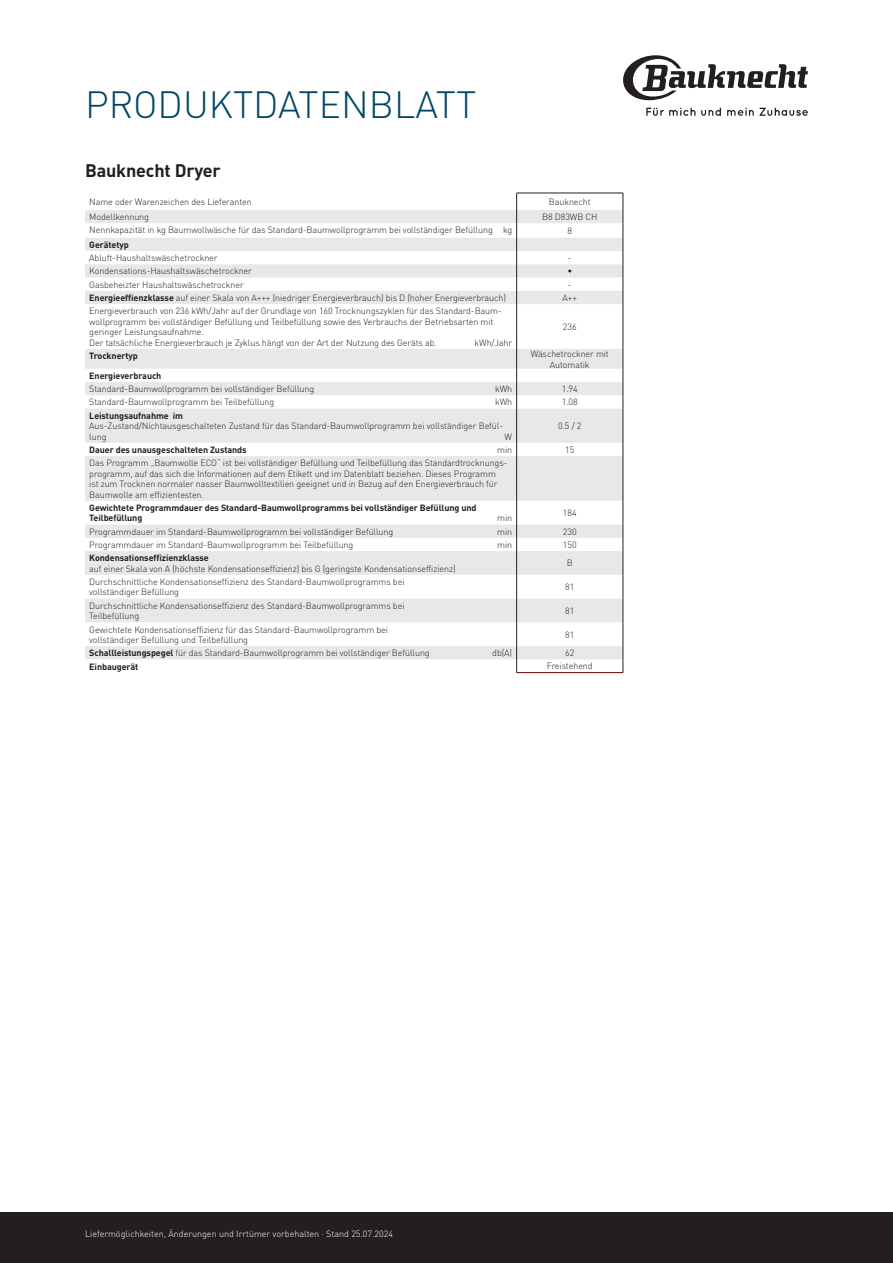
<style>
.page{position:relative;width:893px;height:1263px;background:#fff}
.page>*{position:absolute;margin:0;border:0;box-sizing:border-box;transform-origin:0 0}
.t1{font:300 37.5px "DIN Pro";color:#004563}
.t2{font:700 18px "DIN Pro";letter-spacing:-.01em;color:#231f20}
.t3{font:300 9px/10.5px "DIN Pro";letter-spacing:-.01em;color:#231f20}
.t4{font:700 9px/10.5px "DIN Pro";letter-spacing:-.01em;color:#231f20}
.t5{font:300 9px "DIN Pro";color:#fff}
.s1{font-weight:700}
</style>
<div class="page">
<div style="left:0;top:1212px;width:893px;height:51px;background:#231f20"></div>
<svg style="left:623px;top:55px;width:185px;height:45px"></svg>
<svg style="left:646px;top:108px;width:75px;height:8px"></svg>
<svg style="left:727px;top:108px;width:81px;height:8px"></svg>
<svg style="left:85px;top:210px;width:538px;height:449px;fill:#e7e8e8"></svg>
<svg style="left:516px;top:443px;width:1px;height:13px"></svg>
<hr style="left:516px;top:456px;width:1px;height:45px;background:#231f20">
<svg style="left:516px;top:501px;width:1px;height:171px"></svg>
<hr style="left:516px;top:672px;width:107px;height:1px;background:#5d0000">
<hr style="left:516px;top:304px;width:1px;height:45px;background:#231f20">
<hr style="left:623px;top:304px;width:1px;height:45px;background:#231f20">
<svg style="left:516px;top:349px;width:1px;height:59px"></svg>
<svg style="left:623px;top:349px;width:1px;height:59px"></svg>
<hr style="left:516px;top:408px;width:1px;height:35px;background:#231f20">
<hr style="left:623px;top:408px;width:1px;height:35px;background:#231f20">
<svg style="left:623px;top:443px;width:1px;height:13px"></svg>
<hr style="left:623px;top:456px;width:1px;height:45px;background:#231f20">
<svg style="left:623px;top:501px;width:1px;height:171px"></svg>
<svg style="left:516px;top:194px;width:1px;height:110px"></svg>
<hr style="left:516px;top:193px;width:107px;height:1px;background:#231f20">
<svg style="left:623px;top:193px;width:1px;height:111px"></svg>
<h1 class="t1" style="left:85px;top:75px;width:393px">PRODUKTDATENBLATT</h1>
<h2 class="t2" style="left:85px;top:155px;width:137px">Bauknecht Dryer</h2>
<p class="t3" style="left:89px;top:196px;width:164px">Name oder Warenzeichen des Lieferanten</p>
<p class="t3" style="left:549px;top:196px;width:43px">Bauknecht</p>
<p class="t3" style="left:89px;top:211px;width:61px">Modellkennung</p>
<p class="t3" style="left:542px;top:211px;width:57px">B8 D83WB CH</p>
<p class="t3" style="left:89px;top:224px;width:424px">Nennkapazität in kg Baumwollwäsche für das Standard-Baumwollprogramm bei vollständiger Befüllung kg</p>
<p class="t3" style="left:567px;top:225px;width:6px">8</p>
<p class="t4" style="left:89px;top:238px;width:41px">Gerätetyp</p>
<p class="t3" style="left:89px;top:252px;width:130px">Abluft-Haushaltswäschetrockner</p>
<p class="t3" style="left:568px;top:252px;width:5px">-</p>
<p class="t3" style="left:89px;top:265px;width:164px">Kondensations-Haushaltswäschetrockner</p>
<p class="t3" style="left:567px;top:265px;width:6px">•</p>
<p class="t3" style="left:89px;top:278px;width:156px">Gasbeheizter Haushaltswäschetrockner</p>
<p class="t3" style="left:568px;top:278px;width:5px">-</p>
<p class="t3" style="left:89px;top:292px;width:418px"><span class="s1">Energieeffienzklasse</span> auf einer Skala von A+++ (niedriger Energieverbrauch) bis D (hoher Energieverbrauch)</p>
<p class="t3" style="left:563px;top:292px;width:16px">A++</p>
<p class="t3" style="left:89px;top:305px;width:414px">Energieverbrauch von 236 kWh/Jahr auf der Grundlage von 160 Trocknungszyklen für das Standard-Baum&shy;wollprogramm bei vollständiger Befüllung und Teilbefüllung sowie des Verbrauchs der Betriebsarten mit geringer Leistungsaufnahme.<br>Der tatsächliche Energieverbrauch je Zyklus hängt von der Art der Nutzung des Geräts ab.</p>
<p class="t3" style="left:563px;top:321px;width:15px">236</p>
<p class="t3" style="left:475px;top:336px;width:39px">kWh/Jahr</p>
<p class="t4" style="left:89px;top:349px;width:50px">Trocknertyp</p>
<p class="t3" style="left:531px;top:348px;width:80px;text-align:center">Wäschetrockner mit<br>Automatik</p>
<p class="t4" style="left:89px;top:369px;width:74px">Energieverbrauch</p>
<p class="t3" style="left:89px;top:383px;width:227px">Standard-Baumwollprogramm bei vollständiger Befüllung</p>
<p class="t3" style="left:495px;top:383px;width:19px">kWh</p>
<p class="t3" style="left:562px;top:383px;width:17px">1.94</p>
<p class="t3" style="left:89px;top:396px;width:187px">Standard-Baumwollprogramm bei Teilbefüllung</p>
<p class="t3" style="left:495px;top:396px;width:19px">kWh</p>
<p class="t3" style="left:562px;top:396px;width:17px">1.08</p>
<p class="t4" style="left:89px;top:409px;width:95px">Leistungsaufnahme im</p>
<p class="t3" style="left:89px;top:420px;width:415px">Aus-Zustand/Nichtausgeschalteten Zustand für das Standard-Baumwollprogramm bei vollständiger Befül&shy;lung</p>
<p class="t3" style="left:505px;top:430px;width:9px">W</p>
<p class="t3" style="left:558px;top:420px;width:25px">0.5 / 2</p>
<p class="t4" style="left:89px;top:443px;width:159px">Dauer des unausgeschalteten Zustands</p>
<p class="t3" style="left:497px;top:444px;width:16px">min</p>
<p class="t3" style="left:565px;top:444px;width:11px">15</p>
<p class="t3" style="left:89px;top:457px;width:420px">Das Programm „Baumwolle ECO“ ist bei vollständiger Befüllung und Teilbefüllung das Standardtrocknungs&shy;programm, auf das sich die Informationen auf dem Etikett und im Datenblatt beziehen. Dieses Programm<br>ist zum Trocknen normaler nasser Baumwolltextilien geeignet und in Bezug auf den Energieverbrauch für Baumwolle am effizientesten.</p>
<p class="t4" style="left:89px;top:501px;width:389px">Gewichtete Programmdauer des Standard-Baumwollprogramms bei vollständiger Befüllung und<br>Teilbefüllung</p>
<p class="t3" style="left:497px;top:512px;width:16px">min</p>
<p class="t3" style="left:563px;top:507px;width:15px">184</p>
<p class="t3" style="left:89px;top:525px;width:306px">Programmdauer im Standard-Baumwollprogramm bei vollständiger Befüllung</p>
<p class="t3" style="left:497px;top:525px;width:16px">min</p>
<p class="t3" style="left:563px;top:525px;width:15px">230</p>
<p class="t3" style="left:89px;top:539px;width:266px">Programmdauer im Standard-Baumwollprogramm bei Teilbefüllung</p>
<p class="t3" style="left:497px;top:539px;width:16px">min</p>
<p class="t3" style="left:563px;top:539px;width:15px">150</p>
<p class="t4" style="left:89px;top:552px;width:121px">Kondensationseffizienzklasse</p>
<p class="t3" style="left:89px;top:562px;width:368px">auf einer Skala von A (höchste Kondensationseffizienz) bis G (geringste Kondensationseffizienz)</p>
<p class="t3" style="left:567px;top:557px;width:8px">B</p>
<p class="t3" style="left:89px;top:576px;width:317px">Durchschnittliche Kondensationseffizienz des Standard-Baumwollprogramms bei vollständiger Befüllung</p>
<p class="t3" style="left:565px;top:581px;width:11px">81</p>
<p class="t3" style="left:89px;top:599px;width:317px">Durchschnittliche Kondensationseffizienz des Standard-Baumwollprogramms bei<br>Teilbefüllung</p>
<p class="t3" style="left:565px;top:605px;width:11px">81</p>
<p class="t3" style="left:89px;top:623px;width:300px">Gewichtete Kondensationseffizienz für das Standard-Baumwollprogramm bei vollständiger Befüllung und Teilbefüllung</p>
<p class="t3" style="left:565px;top:628px;width:11px">81</p>
<p class="t3" style="left:89px;top:647px;width:342px"><span class="s1">Schallleistungspegel</span> für das Standard-Baumwollprogramm bei vollständiger Befüllung</p>
<p class="t3" style="left:492px;top:647px;width:21px">db(A)</p>
<p class="t3" style="left:565px;top:647px;width:11px">62</p>
<p class="t4" style="left:89px;top:660px;width:51px">Einbaugerät</p>
<p class="t3" style="left:547px;top:660px;width:47px">Freistehend</p>
<p class="t5" style="left:85px;top:1226px;width:310px">Liefermöglichkeiten, Änderungen und Irrtümer vorbehalten · Stand 25.07.2024</p>
</div>
